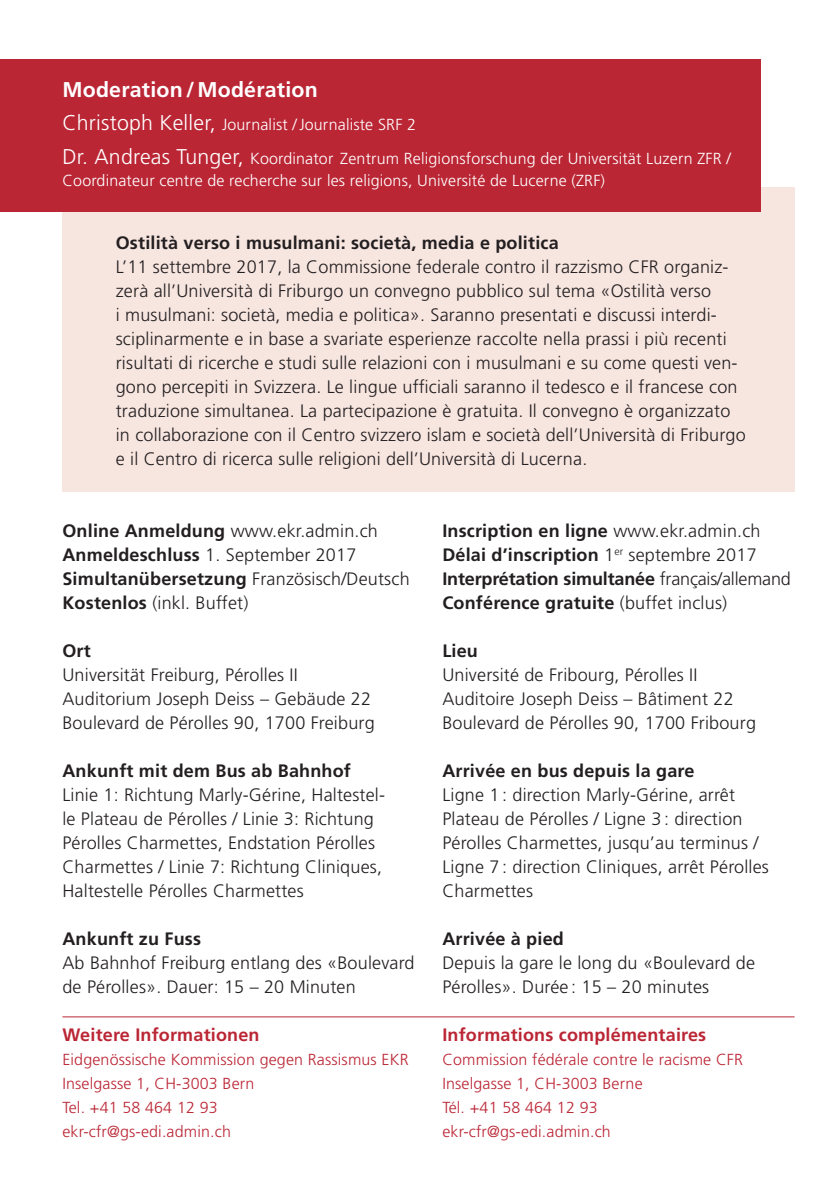
<style>
.page{position:relative;width:840px;height:1191px;background:#fff}
.page>*{position:absolute;margin:0;border:0;box-sizing:border-box;transform-origin:0 0}
.t1{font:700 21.4px "Frutiger LT Std";letter-spacing:.01em;color:#fff}
.t2{font:300 18px/24px "Frutiger LT Std";letter-spacing:.01em;color:#231f20}
.t3{font:700 18px/24px "Frutiger LT Std";letter-spacing:.01em;color:#231f20}
.t4{font:700 18px "Frutiger LT Std";letter-spacing:.01em;color:#bb2635}
.t5{font:300 16px/24px "Frutiger LT Std";letter-spacing:.01em;color:#bb2635}
.t6{font:300 16px/33.4px "Frutiger LT Std";letter-spacing:.01em;color:#fff}
.s1{font-size:21.4px}
.s2{font-weight:700}
.s3{font-weight:300}
</style>
<div class="page">
<div style="left:62px;top:187px;width:732px;height:305px;background:#f7e5e0"></div>
<div style="left:0;top:60px;width:760px;height:152px;background:#bb2635"></div>
<hr style="left:62px;top:1016px;width:732px;height:1px;background:#bb2635">
<p class="t1" style="left:62px;top:77px;width:257px">Moderation/Modération</p>
<p class="t6" style="left:62px;top:108px;width:669px"><span class="s1">Christoph Keller,</span> Journalist /Journaliste SRF 2<br><span class="s1">Dr. Andreas Tunger,</span> Koordinator Zentrum Religionsforschung der Universität Luzern ZFR /</p>
<p class="t6" style="left:62px;top:164px;width:544px">Coordinateur centre de recherche sur les religions, Université de Lucerne (ZRF)</p>
<p class="t3" style="left:116px;top:231px;width:444px">Ostilità verso i musulmani: società, media e politica</p>
<p class="t2" style="left:116px;top:255px;width:631px">L’11 settembre 2017, la Commissione federale contro il razzismo CFR organiz&shy;zerà all’Università di Friburgo un convegno pubblico sul tema «Ostilità verso<br>i musulmani: società, media e politica». Saranno presentati e discussi interdi&shy;sciplinarmente e in base a svariate esperienze raccolte nella prassi i più recenti risultati di ricerche e studi sulle relazioni con i musulmani e su come questi ven&shy;gono percepiti in Svizzera. Le lingue ufficiali saranno il tedesco e il francese con traduzione simultanea. La partecipazione è gratuita. Il convegno è organizzato in collaborazione con il Centro svizzero islam e società dell’Università di Friburgo e il Centro di ricerca sulle religioni dell’Università di Lucerna.</p>
<p class="t2" style="left:62px;top:519px;width:348px"><span class="s2">Online Anmeldung</span> www.ekr.admin.ch <span class="s2">Anmeldeschluss</span> 1. September 2017<br><span class="s2">Simultanübersetzung</span> Französisch/Deutsch <span class="s2">Kostenlos</span> (inkl. Buffet)</p>
<p class="t3" style="left:62px;top:638px;width:30px">Ort</p>
<p class="t2" style="left:62px;top:663px;width:313px">Universität Freiburg, Pérolles II<br>Auditorium Joseph Deiss – Gebäude 22<br>Boulevard de Pérolles 90, 1700 Freiburg</p>
<p class="t3" style="left:62px;top:758px;width:290px">Ankunft mit dem Bus ab Bahnhof</p>
<p class="t2" style="left:62px;top:783px;width:324px">Linie 1: Richtung Marly-Gérine, Haltestel&shy;le Plateau de Pérolles / Linie 3: Richtung Pérolles Charmettes, Endstation Pérolles Charmettes / Linie 7: Richtung Cliniques, Haltestelle Pérolles Charmettes</p>
<p class="t3" style="left:62px;top:926px;width:140px">Ankunft zu Fuss</p>
<p class="t2" style="left:62px;top:950px;width:353px">Ab Bahnhof Freiburg entlang des «Boulevard de Pérolles». Dauer: 15 – 20 Minuten</p>
<p class="t4" style="left:62px;top:1024px;width:199px">Weitere Informationen</p>
<p class="t5" style="left:62px;top:1047px;width:347px">Eidgenössische Kommission gegen Rassismus EKR<br>Inselgasse 1, CH-3003 Bern<br>Tel. +41 58 464 12 93<br>ekr-cfr@gs-edi.admin.ch</p>
<p class="t3" style="left:442px;top:518px;width:350px">Inscription en ligne <span class="s3">www.ekr.admin.ch </span>Délai d’inscription <span class="s3">1</span><sup>er</sup> <span class="s3">septembre 2017<br></span>Interprétation simultanée <span class="s3">français/allemand </span>Conférence gratuite <span class="s3">(buffet inclus)</span></p>
<p class="t3" style="left:442px;top:638px;width:37px">Lieu</p>
<p class="t2" style="left:442px;top:663px;width:315px">Université de Fribourg, Pérolles II<br>Auditoire Joseph Deiss – Bâtiment 22<br>Boulevard de Pérolles 90, 1700 Fribourg</p>
<p class="t3" style="left:442px;top:758px;width:253px">Arrivée en bus depuis la gare</p>
<p class="t2" style="left:442px;top:783px;width:328px">Ligne 1 : direction Marly-Gérine, arrêt Plateau de Pérolles / Ligne 3 : direction Pérolles Charmettes, jusqu’au terminus / Ligne 7 : direction Cliniques, arrêt Pérolles Charmettes</p>
<p class="t3" style="left:442px;top:926px;width:123px">Arrivée à pied</p>
<p class="t2" style="left:442px;top:950px;width:314px">Depuis la gare le long du «Boulevard de<br>Pérolles». Durée : 15 – 20 minutes</p>
<p class="t4" style="left:442px;top:1024px;width:265px">Informations complémentaires</p>
<p class="t5" style="left:442px;top:1047px;width:302px">Commission fédérale contre le racisme CFR<br>Inselgasse 1, CH-3003 Berne<br>Tél. +41 58 464 12 93 ekr-cfr@gs-edi.admin.ch</p>
</div>
